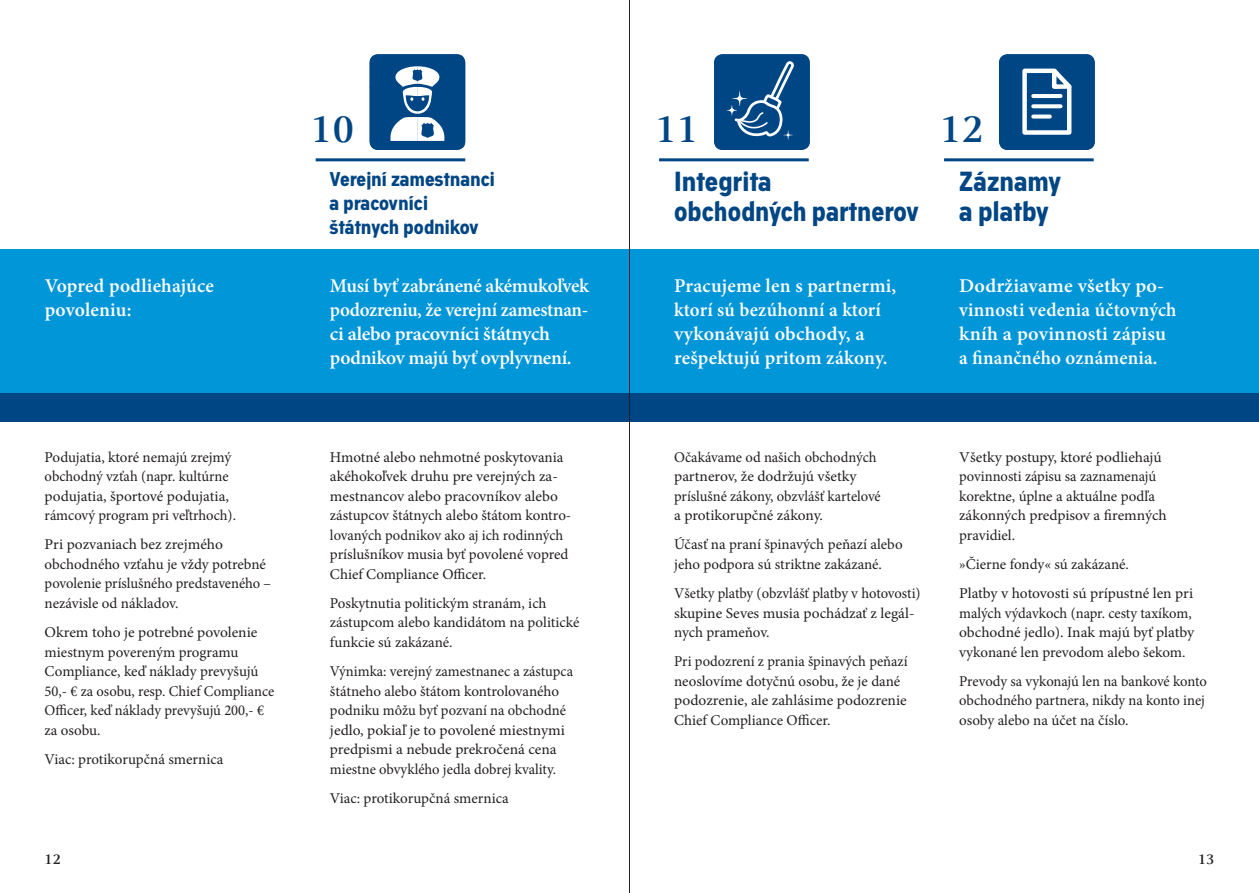
<style>
.page{position:relative;width:1259px;height:893px;background:#fff}
.page>*{position:absolute;margin:0;border:0;box-sizing:border-box;transform-origin:0 0}
.t1{font:700 40.5px "Celeste Offc";color:#004684}
.Titel{font:700 27px/30px "Academy Sans";letter-spacing:.01em;color:#004684}
.Subtitle{font:600 19.5px/24px "Minion Pro";color:#fff}
.Titel-2{font:700 19.5px/24px "Academy Sans";letter-spacing:.01em;color:#004684}
.Fließtext_2{font:15px/19.5px "Minion Pro";letter-spacing:-.005em;color:#231f20}
.t2{font:700 15px "Celeste Offc";color:#231f20}
</style>
<div class="page">
<div style="left:0;top:249px;width:1259px;height:144px;background:#0196d7"></div>
<div style="left:0;top:393px;width:1259px;height:29px;background:#004684"></div>
<hr style="left:316px;top:158px;width:149px;height:3px;background:#004684">
<hr style="left:659px;top:158px;width:149px;height:3px;background:#004684">
<hr style="left:944px;top:158px;width:149px;height:3px;background:#004684">
<svg style="left:714px;top:54px;width:96px;height:96px;background:#17568f"></svg>
<svg style="left:999px;top:54px;width:95px;height:96px;background:#205d93"></svg>
<svg style="left:1033px;top:104px;width:27px;height:4px"></svg>
<svg style="left:1033px;top:115px;width:17px;height:4px"></svg>
<hr style="left:1033px;top:94px;width:27px;height:4px;background:#fff">
<svg style="left:369px;top:54px;width:96px;height:96px"></svg>
<hr style="left:629px;top:0;width:1px;height:893px;background:#231f20">
<p class="t1" style="left:310px;top:107px;width:45px">10</p>
<p class="t1" style="left:655px;top:107px;width:45px">11</p>
<p class="t1" style="left:940px;top:107px;width:45px">12</p>
<p class="Titel-2" style="left:330px;top:167px;width:167px">Verejní zamestnanci a pracovníci štátnych podnikov</p>
<p class="Titel" style="left:674px;top:168px;width:246px">Integrita<br>obchodných partnerov</p>
<p class="Titel" style="left:959px;top:168px;width:104px">Záznamy a platby</p>
<p class="Subtitle" style="left:45px;top:273px;width:171px">Vopred podliehajúce povoleniu:</p>
<p class="Subtitle" style="left:330px;top:273px;width:260px">Musí byť zabránené akémukoľvek podozreniu, že verejní zamestnan&shy;ci alebo pracovníci štátnych podnikov majú byť ovplyvnení.</p>
<p class="Subtitle" style="left:674px;top:273px;width:224px">Pracujeme len s partnermi, ktorí sú bezúhonní a ktorí vykonávajú obchody, a rešpektujú pritom zákony.</p>
<p class="Subtitle" style="left:959px;top:273px;width:219px">Dodržiavame všetky po&shy;vinnosti vedenia účtovných kníh a povinnosti zápisu a finančného oznámenia.</p>
<p class="Fließtext_2" style="left:45px;top:447px;width:193px">Podujatia, ktoré nemajú zrejmý obchodný vzťah (napr. kultúrne podujatia, športové podujatia, rámcový program pri veľtrhoch).</p>
<p class="Fließtext_2" style="left:45px;top:535px;width:228px">Pri pozvaniach bez zrejmého obchodného vzťahu je vždy potrebné povolenie príslušného predstaveného – nezávisle od nákladov.</p>
<p class="Fließtext_2" style="left:45px;top:623px;width:231px">Okrem toho je potrebné povolenie miestnym povereným programu<br>Compliance, keď náklady prevyšujú<br>50,- € za osobu, resp. Chief Compliance<br>Officer, keď náklady prevyšujú 200,- € za osobu.</p>
<p class="Fließtext_2" style="left:45px;top:749px;width:180px">Viac: protikorupčná smernica</p>
<p class="Fließtext_2" style="left:330px;top:447px;width:243px">Hmotné alebo nehmotné poskytovania akéhokoľvek druhu pre verejných za&shy;mestnancov alebo pracovníkov alebo zástupcov štátnych alebo štátom kontro&shy;lovaných podnikov ako aj ich rodinných príslušníkov musia byť povolené vopred Chief Compliance Officer.</p>
<p class="Fließtext_2" style="left:330px;top:593px;width:251px">Poskytnutia politickým stranám, ich zástupcom alebo kandidátom na politické funkcie sú zakázané.</p>
<p class="Fließtext_2" style="left:330px;top:662px;width:245px">Výnimka: verejný zamestnanec a zástupca štátneho alebo štátom kontrolovaného podniku môžu byť pozvaní na obchodné jedlo, pokiaľ je to povolené miestnymi predpismi a nebude prekročená cena miestne obvyklého jedla dobrej kvality.</p>
<p class="Fließtext_2" style="left:330px;top:788px;width:180px">Viac: protikorupčná smernica</p>
<p class="Fließtext_2" style="left:674px;top:447px;width:208px">Očakávame od našich obchodných partnerov, že dodržujú všetky príslušné zákony, obzvlášť kartelové a protikorupčné zákony.</p>
<p class="Fließtext_2" style="left:674px;top:535px;width:230px">Účasť na praní špinavých peňazí alebo jeho podpora sú striktne zakázané.</p>
<p class="Fließtext_2" style="left:674px;top:584px;width:248px">Všetky platby (obzvlášť platby v hotovosti) skupine Seves musia pochádzať z legál&shy;nych prameňov.</p>
<p class="Fließtext_2" style="left:674px;top:652px;width:235px">Pri podozrení z prania špinavých peňazí neoslovíme dotyčnú osobu, že je dané podozrenie, ale zahlásime podozrenie Chief Compliance Officer.</p>
<p class="Fließtext_2" style="left:959px;top:447px;width:209px">Všetky postupy, ktoré podliehajú povinnosti zápisu sa zaznamenajú korektne, úplne a aktuálne podľa zákonných predpisov a firemných pravidiel.</p>
<p class="Fließtext_2" style="left:959px;top:554px;width:171px">»Čierne fondy« sú zakázané.</p>
<p class="Fließtext_2" style="left:959px;top:584px;width:236px">Platby v hotovosti sú prípustné len pri malých výdavkoch (napr. cesty taxíkom, obchodné jedlo). Inak majú byť platby vykonané len prevodom alebo šekom.</p>
<p class="Fließtext_2" style="left:959px;top:671px;width:249px">Prevody sa vykonajú len na bankové konto obchodného partnera, nikdy na konto inej osoby alebo na účet na číslo.</p>
<p class="t2" style="left:45px;top:851px;width:18px">12</p>
<p class="t2" style="left:1198px;top:851px;width:18px">13</p>
</div>
